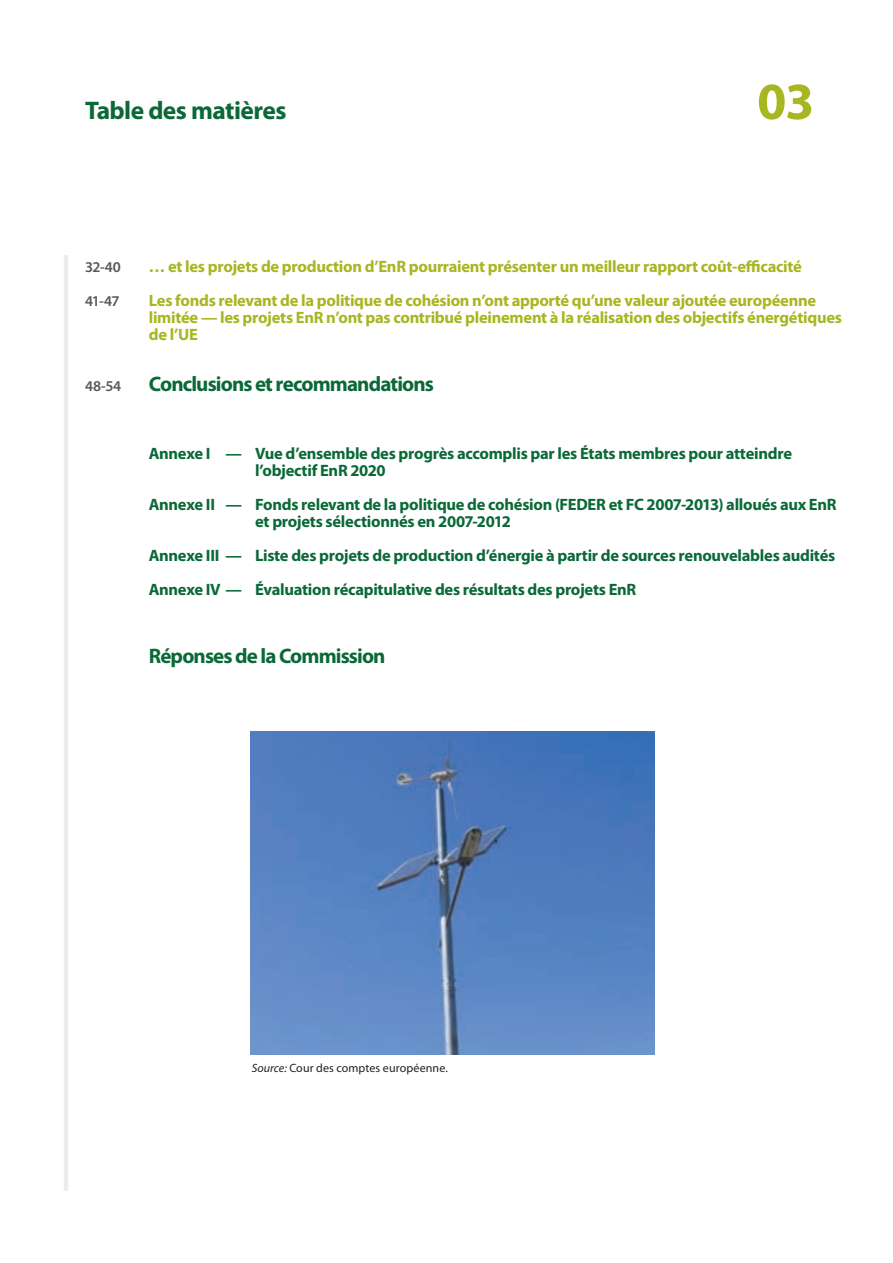
<style>
.page{position:relative;width:893px;height:1263px;background:#fff}
.page>*{position:absolute;margin:0;border:0;box-sizing:border-box;transform-origin:0 0}
.t1{font:700 52.5px "Myriad Pro";color:#a7b621}
.t2{font:700 25.5px "Myriad Pro";letter-spacing:-.02em;color:#0b6938}
.B_02_-_SOM_SOMMAIRE{font:700 21px "Myriad Pro";letter-spacing:-.04em;color:#0b6938}
.B_05___SOM_ANNEXE{font:700 16.5px/17px "Myriad Pro";letter-spacing:-.02em;color:#0b6938}
.B_03_-_SOM_SOMMAIRE{font:700 16.5px/17px "Myriad Pro";letter-spacing:-.015em;color:#a7b621}
.B_03_-_SOM_SOMMAIRE-2{font:600 15px "Myriad Pro";letter-spacing:-.045em;color:#57585a}
.B_02_-_SOM_SOMMAIRE-2{font:600 15px "Myriad Pro";color:#57585a}
.F_07_-_SOURCE{font:12px "Myriad Pro";letter-spacing:.01em;color:#231f20}
.s1{font-style:italic}
</style>
<div class="page">
<hr style="left:64px;top:255px;width:4px;height:936px;background:#ebebeb">
<img style="left:251px;top:731px;width:404px;height:323px">
<p class="t2" style="left:85px;top:94px;width:203px">Table des matières</p>
<p class="t1" style="left:757px;top:67px;width:59px">03</p>
<p class="B_03_-_SOM_SOMMAIRE-2" style="left:85px;top:259px;width:37px">32-40</p>
<p class="B_03_-_SOM_SOMMAIRE" style="left:149px;top:258px;width:655px">… et les projets de production d’EnR pourraient présenter un meilleur rapport coût-efficacité</p>
<p class="B_03_-_SOM_SOMMAIRE-2" style="left:85px;top:293px;width:36px">41-47</p>
<p class="B_03_-_SOM_SOMMAIRE" style="left:149px;top:292px;width:695px">Les fonds relevant de la politique de cohésion n’ont apporté qu’une valeur ajoutée européenne limitée — les projets EnR n’ont pas contribué pleinement à la réalisation des objectifs énergétiques de l’UE</p>
<p class="B_02_-_SOM_SOMMAIRE-2" style="left:85px;top:378px;width:38px">48-54</p>
<p class="B_02_-_SOM_SOMMAIRE" style="left:149px;top:370px;width:287px">Conclusions et recommandations</p>
<p class="B_05___SOM_ANNEXE" style="left:255px;top:445px;width:538px;text-indent:-106px">Annexe I — Vue d’ensemble des progrès accomplis par les États membres pour atteindre l’objectif EnR 2020</p>
<p class="B_05___SOM_ANNEXE" style="left:255px;top:496px;width:583px;text-indent:-106px">Annexe II — Fonds relevant de la politique de cohésion (FEDER et FC 2007-2013) alloués aux EnR et projets sélectionnés en 2007-2012</p>
<p class="B_05___SOM_ANNEXE" style="left:149px;top:547px;width:688px">Annexe III — Liste des projets de production d’énergie à partir de sources renouvelables audités</p>
<p class="B_05___SOM_ANNEXE" style="left:149px;top:581px;width:489px">Annexe IV — Évaluation récapitulative des résultats des projets EnR</p>
<p class="B_02_-_SOM_SOMMAIRE" style="left:149px;top:643px;width:238px">Réponses de la Commission</p>
<p class="F_07_-_SOURCE" style="left:252px;top:1060px;width:198px"><span class="s1">Source:</span> Cour des comptes européenne.</p>
</div>
